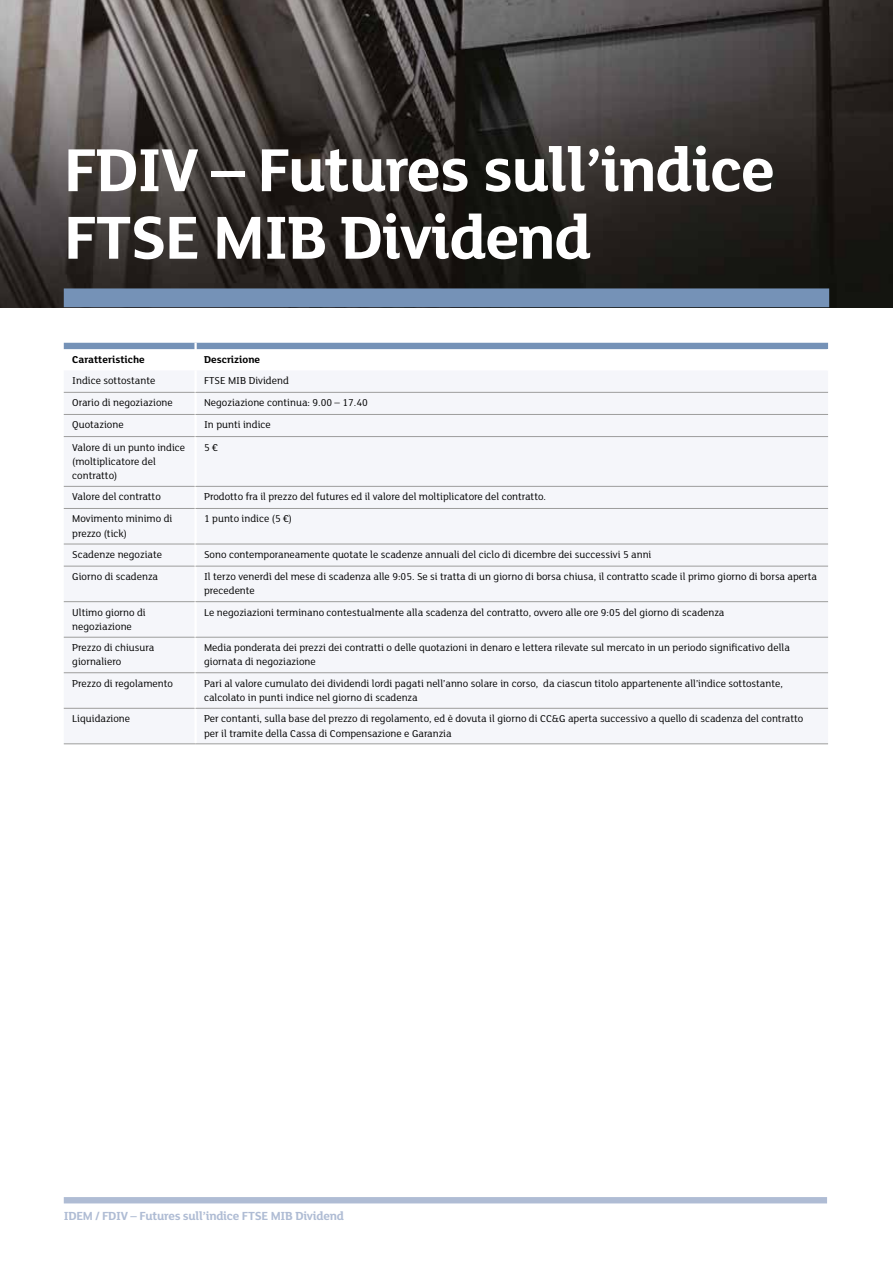
<style>
.page{position:relative;width:893px;height:1263px;background:#fff}
.page>*{position:absolute;margin:0;border:0;box-sizing:border-box;transform-origin:0 0}
.t1{font:700 66px/67.5px "FS Lola";letter-spacing:-.02em;color:#fff}
.t2{font:700 12.75px "FS Lola";letter-spacing:-.02em;color:#afbcd4}
.t3{font:10.8px/14.2px "FS Lola";color:#000}
.t4{font:700 10.8px "FS Lola";color:#000}
</style>
<div class="page">
<img style="left:0;top:0;width:893px;height:307px">
<div style="left:64px;top:288px;width:765px;height:19px;background:#7592b7"></div>
<div style="left:64px;top:1197px;width:763px;height:6px;background:#afbcd4"></div>
<div style="left:64px;top:391px;width:764px;height:317px;background:#f5f6fa"></div>
<div style="left:64px;top:343px;width:764px;height:6px;background:#7592b7"></div>
<hr style="left:64px;top:392px;width:132px;height:1px;background:#9d9d9c">
<hr style="left:64px;top:414px;width:132px;height:1px;background:#9d9d9c">
<hr style="left:64px;top:436px;width:132px;height:1px;background:#9d9d9c">
<hr style="left:64px;top:486px;width:132px;height:1px;background:#9d9d9c">
<hr style="left:64px;top:508px;width:132px;height:1px;background:#9d9d9c">
<hr style="left:64px;top:544px;width:132px;height:1px;background:#9d9d9c">
<hr style="left:64px;top:566px;width:132px;height:1px;background:#9d9d9c">
<hr style="left:64px;top:601px;width:132px;height:1px;background:#9d9d9c">
<hr style="left:64px;top:637px;width:132px;height:1px;background:#9d9d9c">
<hr style="left:64px;top:672px;width:132px;height:1px;background:#9d9d9c">
<hr style="left:64px;top:708px;width:132px;height:1px;background:#9d9d9c">
<hr style="left:194px;top:370px;width:3px;height:22px;background:#fff">
<hr style="left:194px;top:392px;width:3px;height:22px;background:#fff">
<hr style="left:194px;top:415px;width:3px;height:21px;background:#fff">
<hr style="left:194px;top:437px;width:3px;height:49px;background:#fff">
<hr style="left:194px;top:486px;width:3px;height:22px;background:#fff">
<hr style="left:194px;top:509px;width:3px;height:35px;background:#fff">
<hr style="left:194px;top:544px;width:3px;height:22px;background:#fff">
<hr style="left:194px;top:566px;width:3px;height:35px;background:#fff">
<hr style="left:194px;top:602px;width:3px;height:35px;background:#fff">
<hr style="left:194px;top:637px;width:3px;height:35px;background:#fff">
<hr style="left:194px;top:673px;width:3px;height:35px;background:#fff">
<hr style="left:194px;top:708px;width:3px;height:36px;background:#fff">
<hr style="left:196px;top:392px;width:632px;height:1px;background:#9d9d9c">
<hr style="left:196px;top:414px;width:632px;height:1px;background:#9d9d9c">
<hr style="left:196px;top:436px;width:632px;height:1px;background:#9d9d9c">
<hr style="left:196px;top:486px;width:632px;height:1px;background:#9d9d9c">
<hr style="left:196px;top:508px;width:632px;height:1px;background:#9d9d9c">
<hr style="left:196px;top:544px;width:632px;height:1px;background:#9d9d9c">
<hr style="left:196px;top:566px;width:632px;height:1px;background:#9d9d9c">
<hr style="left:196px;top:601px;width:632px;height:1px;background:#9d9d9c">
<hr style="left:196px;top:637px;width:632px;height:1px;background:#9d9d9c">
<hr style="left:196px;top:672px;width:632px;height:1px;background:#9d9d9c">
<hr style="left:196px;top:708px;width:632px;height:1px;background:#9d9d9c">
<hr style="left:196px;top:743px;width:632px;height:1px;background:#9d9d9c">
<hr style="left:64px;top:743px;width:132px;height:1px;background:#9d9d9c">
<h1 class="t1" style="left:64px;top:133px;width:713px">FDIV – Futures sull’indice<br>FTSE MIB Dividend</h1>
<p class="t4" style="left:72px;top:352px;width:74px">Caratteristiche</p>
<p class="t4" style="left:204px;top:352px;width:58px">Descrizione</p>
<p class="t3" style="left:72px;top:373px;width:85px">Indice sottostante</p>
<p class="t3" style="left:204px;top:373px;width:86px">FTSE MIB Dividend</p>
<p class="t3" style="left:72px;top:395px;width:102px">Orario di negoziazione</p>
<p class="t3" style="left:204px;top:395px;width:165px">Negoziazione continua: 9.00 – 17.40</p>
<p class="t3" style="left:72px;top:417px;width:53px">Quotazione</p>
<p class="t3" style="left:204px;top:417px;width:68px">In punti indice</p>
<p class="t3" style="left:72px;top:439px;width:114px">Valore di un punto indice (moltiplicatore del contratto)</p>
<p class="t3" style="left:204px;top:439px;width:15px">5 €</p>
<p class="t3" style="left:72px;top:489px;width:90px">Valore del contratto</p>
<p class="t3" style="left:204px;top:489px;width:343px">Prodotto fra il prezzo del futures ed il valore del moltiplicatore del contratto.</p>
<p class="t3" style="left:72px;top:511px;width:102px">Movimento minimo di prezzo (tick)</p>
<p class="t3" style="left:204px;top:511px;width:90px">1 punto indice (5 €)</p>
<p class="t3" style="left:72px;top:547px;width:91px">Scadenze negoziate</p>
<p class="t3" style="left:204px;top:547px;width:449px">Sono contemporaneamente quotate le scadenze annuali del ciclo di dicembre dei successivi 5 anni</p>
<p class="t3" style="left:72px;top:569px;width:87px">Giorno di scadenza</p>
<p class="t3" style="left:204px;top:569px;width:614px">Il terzo venerdì del mese di scadenza alle 9:05. Se si tratta di un giorno di borsa chiusa, il contratto scade il primo giorno di borsa aperta precedente</p>
<p class="t3" style="left:72px;top:604px;width:75px">Ultimo giorno di negoziazione</p>
<p class="t3" style="left:204px;top:604px;width:522px">Le negoziazioni terminano contestualmente alla scadenza del contratto, ovvero alle ore 9:05 del giorno di scadenza</p>
<p class="t3" style="left:72px;top:640px;width:83px">Prezzo di chiusura giornaliero</p>
<p class="t3" style="left:204px;top:640px;width:587px">Media ponderata dei prezzi dei contratti o delle quotazioni in denaro e lettera rilevate sul mercato in un periodo significativo della giornata di negoziazione</p>
<p class="t3" style="left:72px;top:676px;width:102px">Prezzo di regolamento</p>
<p class="t3" style="left:204px;top:676px;width:580px">Pari al valore cumulato dei dividendi lordi pagati nell’anno solare in corso, da ciascun titolo appartenente all’indice sottostante, calcolato in punti indice nel giorno di scadenza</p>
<p class="t3" style="left:72px;top:711px;width:59px">Liquidazione</p>
<p class="t3" style="left:204px;top:711px;width:601px">Per contanti, sulla base del prezzo di regolamento, ed è dovuta il giorno di CC&amp;G aperta successivo a quello di scadenza del contratto per il tramite della Cassa di Compensazione e Garanzia</p>
<p class="t2" style="left:64px;top:1207px;width:282px">IDEM / FDIV – Futures sull’indice FTSE MIB Dividend</p>
</div>
